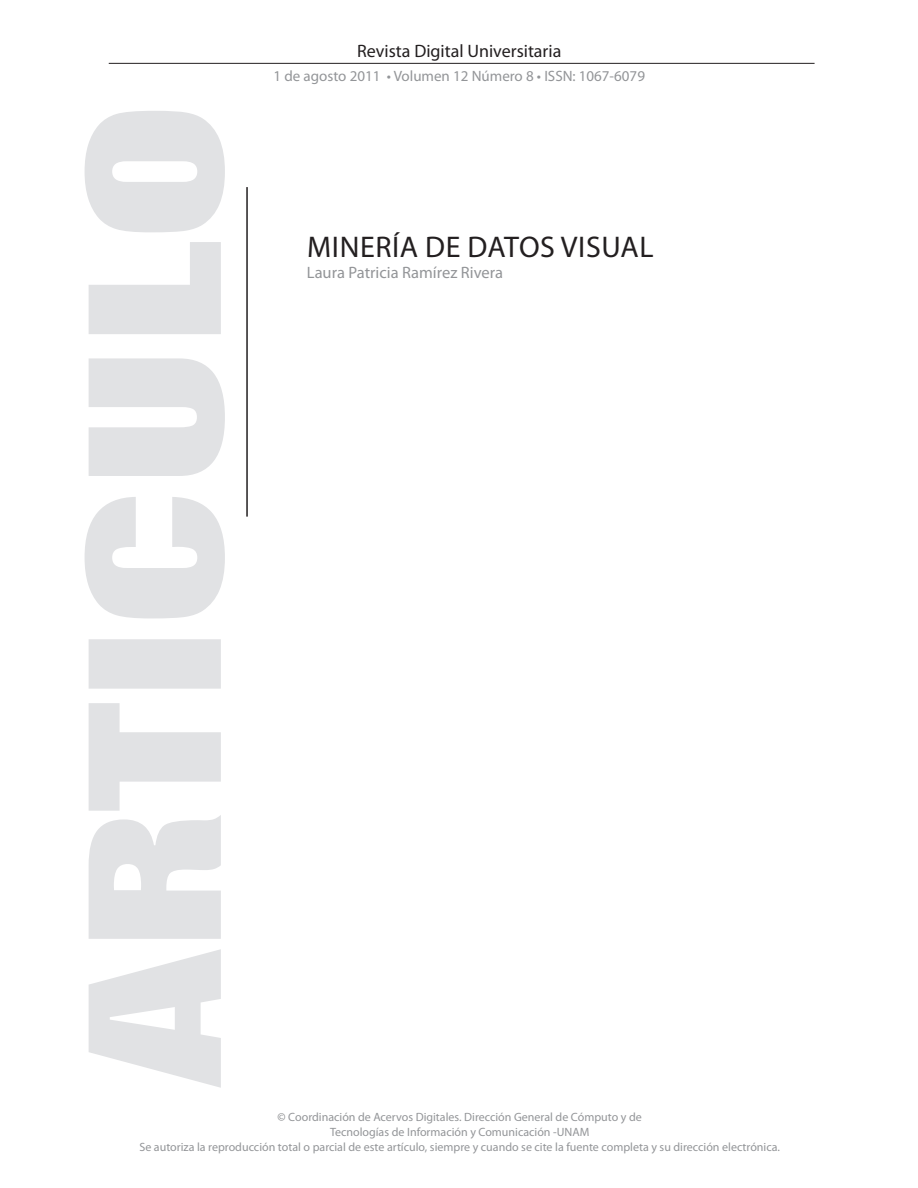
<style>
.page{position:relative;width:918px;height:1188px;background:#fff}
.page>*{position:absolute;margin:0;border:0;box-sizing:border-box;transform-origin:0 0}
.caratula_titulo{font:30px "Myriad Pro";letter-spacing:.02em;color:#231f20}
.encabezados_bold{font:18px "Myriad Pro";color:#231f20}
.caratula_autor{font:16.5px "Myriad Pro";color:#939598}
.encabezados_light{font:15px "Myriad Pro";color:#939598}
.legales{font:12px "Myriad Pro";color:#939598}
.s1{color:#808285}
</style>
<div class="page">
<hr style="left:109px;top:63px;width:706px;height:1px;background:#231f20">
<svg style="left:85px;top:111px;width:140px;height:977px;fill:#e1e2e4"></svg>
<hr style="left:246px;top:187px;width:2px;height:330px;background:#231f20">
<p class="encabezados_bold" style="left:357px;top:40px;width:206px">Revista Digital Universitaria</p>
<p class="encabezados_light" style="left:274px;top:67px;width:373px">1 de agosto 2011 • Volumen 12 Número 8 • ISSN: 1067-6079</p>
<p class="caratula_titulo" style="left:307px;top:228px;width:348px">Min ería de datos visual</p>
<p class="caratula_autor" style="left:307px;top:262px;width:198px">Laura Patricia Ramírez Rivera</p>
<p class="legales" style="left:278px;top:1109px;width:366px"><span class="s1">©</span> Coordinación de Acervos Digitales. Dirección General de Cómputo y de</p>
<p class="legales" style="left:330px;top:1124px;width:261px">Tecnologías de Información y Comunicación -UNAM</p>
<p class="legales" style="left:139px;top:1139px;width:642px">Se autoriza la reproducción total o parcial de este artículo, siempre y cuando se cite la fuente completa y su dirección electrónica.</p>
</div>
